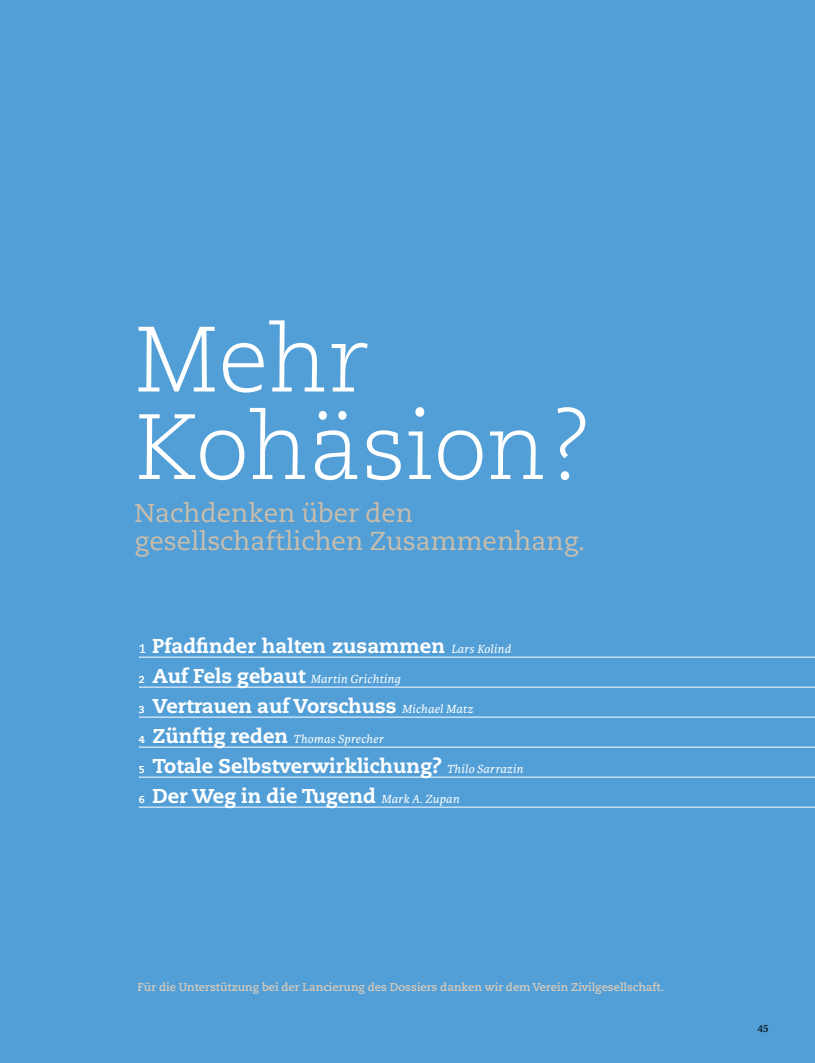
<style>
.page{position:relative;width:815px;height:1063px;background:#529fd7}
.page>*{position:absolute;margin:0;border:0;box-sizing:border-box;transform-origin:0 0}
.t1{font:300 92.5px/87.5px "Caecilia";color:#fff}
.t2{font:25.88px/27.8px "Caecilia";color:#cdbeaa}
.t3{font:800 20px/30px "Caecilia";color:#fff}
.t4{font:italic 12.5px "Karmina";letter-spacing:.02em;color:#fff}
.t5{font:700 11.25px "Caecilia";color:#d7cbbb}
.t6{font:11.25px "Karmina Basic";color:#000}
.s1{font-weight:700;font-size:12.5px}
.s2{font-family:"Karmina";font-weight:400;font-style:italic;font-size:12.5px}
.s3{font-family:"Caecilia";font-weight:800;font-style:normal;font-size:10px}
.s4{font-family:"Caecilia";font-weight:800;font-style:normal;font-size:20px}
.s5{font-size:10px}
</style>
<div class="page">
<hr style="left:139px;top:657px;width:676px;height:1px;background:#fff">
<hr style="left:139px;top:687px;width:676px;height:1px;background:#fff">
<hr style="left:139px;top:717px;width:676px;height:1px;background:#fff">
<hr style="left:139px;top:747px;width:676px;height:1px;background:#fff">
<hr style="left:139px;top:777px;width:676px;height:1px;background:#fff">
<hr style="left:139px;top:807px;width:676px;height:1px;background:#fff">
<h1 class="t1" style="left:135px;top:318px;width:460px">Mehr<br>Kohäsion?</h1>
<p class="t2" style="left:135px;top:500px;width:452px">Nachdenken über den gesellschaftlichen Zusammenhang.</p>
<p class="t3" style="left:139px;top:631px;width:374px"><span class="s1">1</span> Pfadfinder halten zusammen <span class="s2">Lars Kolind</span></p>
<p class="t4" style="left:139px;top:672px;width:263px"><span class="s3">2</span> <span class="s4">Auf Fels gebaut</span> Martin Grichting</p>
<p class="t3" style="left:139px;top:691px;width:335px"><span class="s5">3</span> Vertrauen auf Vorschuss <span class="s2">Michael Matz</span></p>
<p class="t4" style="left:139px;top:732px;width:246px"><span class="s3">4</span> <span class="s4">Zünftig reden</span> Thomas Sprecher</p>
<p class="t3" style="left:139px;top:751px;width:386px"><span class="s5">5</span> Totale Selbstverwirklichung? <span class="s2">Thilo Sarrazin<br></span><span class="s5">6</span> Der Weg in die Tugend <span class="s2">Mark A. Zupan</span></p>
<p class="t5" style="left:137px;top:981px;width:528px">Für die Unterstützung bei der Lancierung des Dossiers danken wir dem Verein Zivilgesellschaft.</p>
<p class="t6" style="left:758px;top:1021px;width:13px">45</p>
</div>
